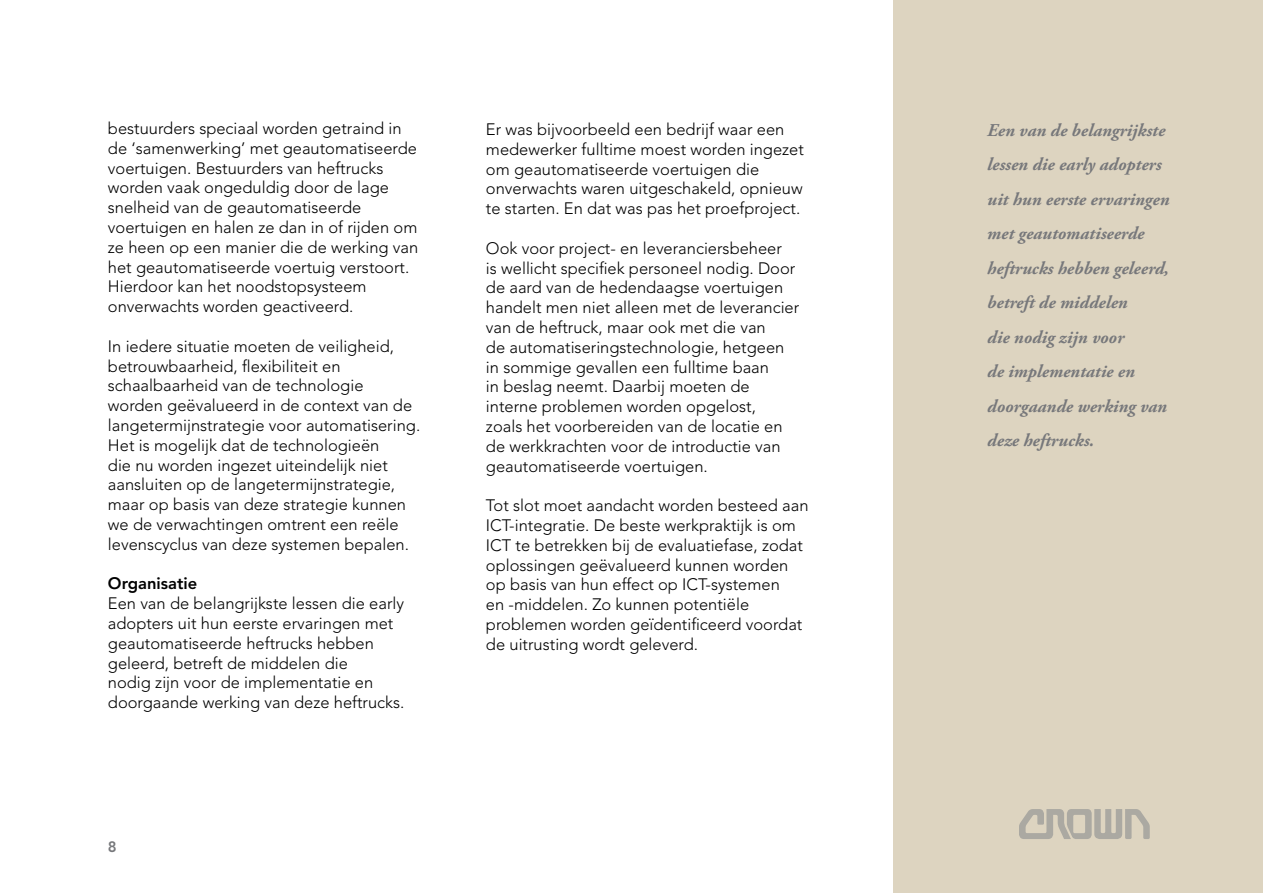
<style>
.page{position:relative;width:1263px;height:893px;background:#fff}
.page>*{position:absolute;margin:0;border:0;box-sizing:border-box;transform-origin:0 0}
.t1{font:italic 700 18px/34.5px "Adobe Garamond Pro";color:#77787b}
.t2{font:300 16.5px/19.8px "Avenir";color:#000}
.t3{font:800 16.5px "Avenir";color:#000}
.t4{font:800 15px "Avenir";color:#77787b}
</style>
<div class="page">
<div style="left:893px;top:0;width:370px;height:893px;background:#ddd4c0"></div>
<svg style="left:1019px;top:809px;width:131px;height:30px"></svg>
<p class="t2" style="left:108px;top:118px;width:312px">bestuurders speciaal worden getraind in de ‘samenwerking’ met geautomatiseerde voertuigen. Bestuurders van heftrucks worden vaak ongeduldig door de lage snelheid van de geautomatiseerde voertuigen en halen ze dan in of rijden om ze heen op een manier die de werking van het geautomatiseerde voertuig verstoort.<br>Hierdoor kan het noodstopsysteem onverwachts worden geactiveerd.</p>
<p class="t2" style="left:108px;top:336px;width:314px">In iedere situatie moeten de veiligheid, betrouwbaarheid, flexibiliteit en schaalbaarheid van de technologie worden geëvalueerd in de context van de langetermijnstrategie voor automatisering.<br>Het is mogelijk dat de technologieën<br>die nu worden ingezet uiteindelijk niet aansluiten op de langetermijnstrategie, maar op basis van deze strategie kunnen we de verwachtingen omtrent een reële levenscyclus van deze systemen bepalen.</p>
<p class="t3" style="left:108px;top:574px;width:91px">Organisatie</p>
<p class="t2" style="left:108px;top:594px;width:298px">Een van de belangrijkste lessen die early adopters uit hun eerste ervaringen met geautomatiseerde heftrucks hebben geleerd, betreft de middelen die<br>nodig zijn voor de implementatie en doorgaande werking van deze heftrucks.</p>
<p class="t4" style="left:108px;top:837px;width:10px">8</p>
<p class="t2" style="left:486px;top:119px;width:319px">Er was bijvoorbeeld een bedrijf waar een medewerker fulltime moest worden ingezet om geautomatiseerde voertuigen die onverwachts waren uitgeschakeld, opnieuw te starten. En dat was pas het proefproject.</p>
<p class="t2" style="left:486px;top:238px;width:315px">Ook voor project- en leveranciersbeheer<br>is wellicht specifiek personeel nodig. Door de aard van de hedendaagse voertuigen handelt men niet alleen met de leverancier van de heftruck, maar ook met die van<br>de automatiseringstechnologie, hetgeen in sommige gevallen een fulltime baan<br>in beslag neemt. Daarbij moeten de interne problemen worden opgelost,<br>zoals het voorbereiden van de locatie en de werkkrachten voor de introductie van geautomatiseerde voertuigen.</p>
<p class="t2" style="left:486px;top:496px;width:324px">Tot slot moet aandacht worden besteed aan ICT-integratie. De beste werkpraktijk is om ICT te betrekken bij de evaluatiefase, zodat oplossingen geëvalueerd kunnen worden op basis van hun effect op ICT-systemen<br>en -middelen. Zo kunnen potentiële problemen worden geïdentificeerd voordat de uitrusting wordt geleverd.</p>
<p class="t1" style="left:987px;top:113px;width:184px">Een van de belangrijkste lessen die early adopters uit hun eerste ervaringen met geautomatiseerde heftrucks hebben geleerd, betreft de middelen<br>die nodig zijn voor<br>de implementatie en doorgaande werking van deze heftrucks.</p>
</div>
